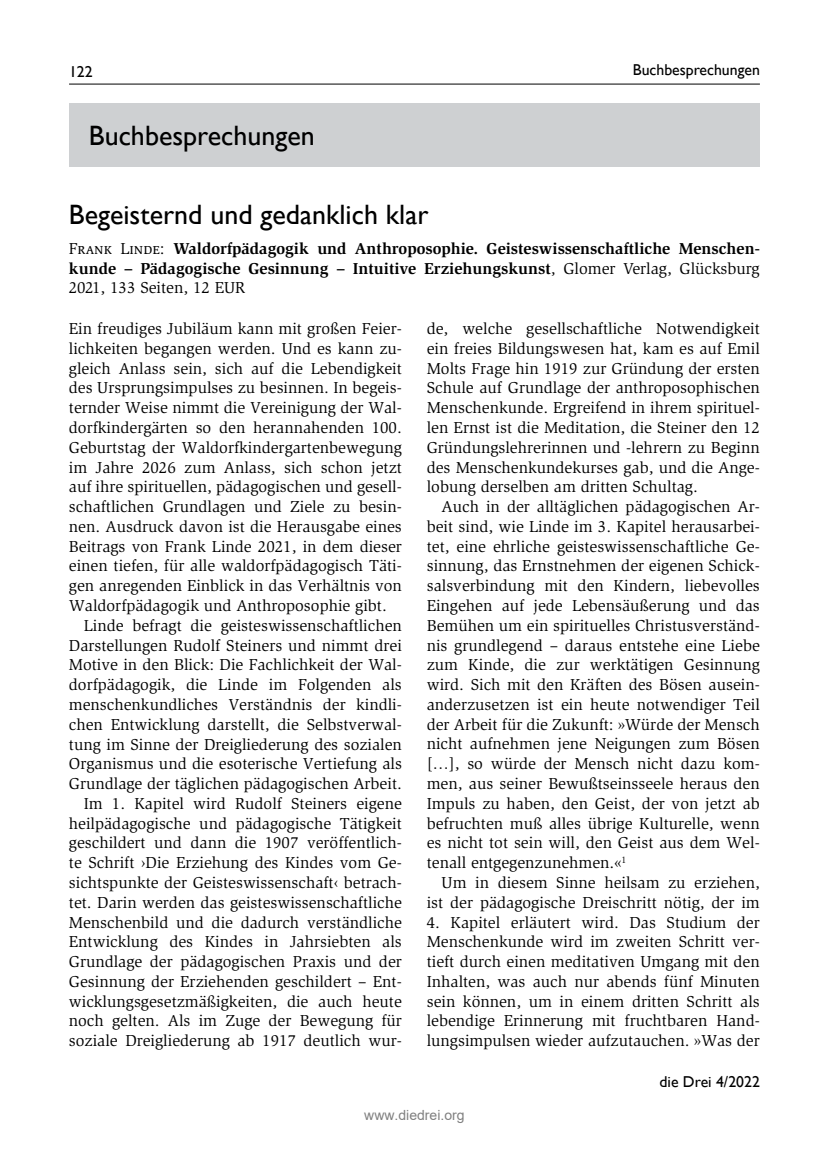
<style>
.page{position:relative;width:829px;height:1171px;background:#fff}
.page>*{position:absolute;margin:0;border:0;box-sizing:border-box;transform-origin:0 0}
.t1{font:28px "Gill Sans";color:#000}
.t2{font:16.28px/19.8px "Slimbach Std";color:#000;text-align:justify}
.t3{font:700 16.28px/19.8px "Slimbach Std";color:#000;text-align:justify}
.t4{font:15.75px "Gill Sans";color:#000}
.t5{font:14px "Arial";color:#808080}
.s1{font-weight:400}
</style>
<div class="page">
<hr style="left:69px;top:84px;width:690px;height:1px;background:#000">
<div style="left:69px;top:104px;width:691px;height:63px;background:#ced0d2"></div>
<p class="t4" style="left:69px;top:63px;width:25px">122</p>
<p class="t4" style="left:632px;top:61px;width:129px">Buchbesprechungen</p>
<h1 class="t1" style="left:89px;top:119px;width:227px">Buchbesprechungen</h1>
<h1 class="t1" style="left:69px;top:198px;width:361px">Begeisternd und gedanklich klar</h1>
<p class="t3" style="left:69px;top:238px;width:692px"><span class="s1">Frank Linde:</span> Waldorfpädagogik und Anthroposophie. Geisteswissenschaftliche Menschen&shy;kunde – Pädagogische Gesinnung – Intuitive Erziehungskunst<span class="s1">, Glomer Verlag, Glücksburg 2021, 133 Seiten, 12 EUR</span></p>
<p class="t2" style="left:69px;top:319px;width:334px">Ein freudiges Jubiläum kann mit großen Feier-</p>
<p class="t2" style="left:69px;top:339px;width:334px">lichkeiten begangen werden. Und es kann zu-</p>
<p class="t2" style="left:69px;top:358px;width:334px">gleich Anlass sein, sich auf die Lebendigkeit</p>
<p class="t2" style="left:69px;top:378px;width:334px">des Ursprungsimpulses zu besinnen. In begeis-</p>
<p class="t2" style="left:69px;top:398px;width:334px">ternder Weise nimmt die Vereinigung der Wal-</p>
<p class="t2" style="left:69px;top:418px;width:334px">dorfkindergärten so den herannahenden 100.</p>
<p class="t2" style="left:69px;top:437px;width:334px">Geburtstag der Waldorfkindergartenbewegung</p>
<p class="t2" style="left:69px;top:457px;width:334px">im Jahre 2026 zum Anlass, sich schon jetzt</p>
<p class="t2" style="left:69px;top:477px;width:334px">auf ihre spirituellen, pädagogischen und gesell-</p>
<p class="t2" style="left:69px;top:497px;width:334px">schaftlichen Grundlagen und Ziele zu besin-</p>
<p class="t2" style="left:69px;top:517px;width:334px">nen. Ausdruck davon ist die Herausgabe eines</p>
<p class="t2" style="left:69px;top:536px;width:334px">Beitrags von Frank Linde 2021, in dem dieser</p>
<p class="t2" style="left:69px;top:556px;width:334px">einen tiefen, für alle waldorfpädagogisch Täti-</p>
<p class="t2" style="left:69px;top:576px;width:334px">gen anregenden Einblick in das Verhältnis von</p>
<p class="t2" style="left:69px;top:596px;width:319px">Waldorfpädagogik und Anthroposophie gibt.</p>
<p class="t2" style="left:84px;top:615px;width:319px">Linde befragt die geisteswissenschaftlichen</p>
<p class="t2" style="left:69px;top:635px;width:334px">Darstellungen Rudolf Steiners und nimmt drei</p>
<p class="t2" style="left:69px;top:655px;width:334px">Motive in den Blick: Die Fachlichkeit der Wal-</p>
<p class="t2" style="left:69px;top:675px;width:334px">dorfpädagogik, die Linde im Folgenden als</p>
<p class="t2" style="left:69px;top:695px;width:334px">menschenkundliches Verständnis der kindli-</p>
<p class="t2" style="left:69px;top:714px;width:334px">chen Entwicklung darstellt, die Selbstverwal-</p>
<p class="t2" style="left:69px;top:734px;width:334px">tung im Sinne der Dreigliederung des sozialen</p>
<p class="t2" style="left:69px;top:754px;width:334px">Organismus und die esoterische Vertiefung als</p>
<p class="t2" style="left:69px;top:774px;width:334px">Grundlage der täglichen pädagogischen Arbeit.</p>
<p class="t2" style="left:84px;top:793px;width:319px">Im 1. Kapitel wird Rudolf Steiners eigene</p>
<p class="t2" style="left:69px;top:813px;width:334px">heilpädagogische und pädagogische Tätigkeit</p>
<p class="t2" style="left:69px;top:833px;width:334px">geschildert und dann die 1907 veröffentlich-</p>
<p class="t2" style="left:69px;top:853px;width:334px">te Schrift ›Die Erziehung des Kindes vom Ge-</p>
<p class="t2" style="left:69px;top:873px;width:334px">sichtspunkte der Geisteswissenschaft‹ betrach-</p>
<p class="t2" style="left:69px;top:892px;width:334px">tet. Darin werden das geisteswissenschaftliche</p>
<p class="t2" style="left:69px;top:912px;width:334px">Menschenbild und die dadurch verständliche</p>
<p class="t2" style="left:69px;top:932px;width:334px">Entwicklung des Kindes in Jahrsiebten als</p>
<p class="t2" style="left:69px;top:952px;width:334px">Grundlage der pädagogischen Praxis und der</p>
<p class="t2" style="left:69px;top:971px;width:334px">Gesinnung der Erziehenden geschildert – Ent-</p>
<p class="t2" style="left:69px;top:991px;width:334px">wicklungsgesetzmäßigkeiten, die auch heute</p>
<p class="t2" style="left:69px;top:1011px;width:334px">noch gelten. Als im Zuge der Bewegung für</p>
<p class="t2" style="left:69px;top:1031px;width:334px">soziale Dreigliederung ab 1917 deutlich wur-</p>
<p class="t2" style="left:426px;top:319px;width:334px">de, welche gesellschaftliche Notwendigkeit ein freies Bildungswesen hat, kam es auf Emil Molts Frage hin 1919 zur Gründung der ersten Schule auf Grundlage der anthroposophischen Menschenkunde. Ergreifend in ihrem spirituel&shy;len Ernst ist die Meditation, die Steiner den 12<br>Gründungslehrerinnen und -lehrern zu Beginn des Menschenkundekurses gab, und die Ange&shy;lobung derselben am dritten Schultag.</p>
<p class="t2" style="left:426px;top:497px;width:334px;text-indent:15px">Auch in der alltäglichen pädagogischen Ar&shy;beit sind, wie Linde im 3. Kapitel herausarbei&shy;tet, eine ehrliche geisteswissenschaftliche Ge&shy;sinnung, das Ernstnehmen der eigenen Schick&shy;salsverbindung mit den Kindern, liebevolles Eingehen auf jede Lebensäußerung und das Bemühen um ein spirituelles Christusverständ&shy;nis grundlegend – daraus entstehe eine Liebe zum Kinde, die zur werktätigen Gesinnung wird. Sich mit den Kräften des Bösen ausein&shy;anderzusetzen ist ein heute notwendiger Teil der Arbeit für die Zukunft: »Würde der Mensch nicht aufnehmen jene Neigungen zum Bösen […], so würde der Mensch nicht dazu kom&shy;men, aus seiner Bewußtseinsseele heraus den Impuls zu haben, den Geist, der von jetzt ab befruchten muß alles übrige Kulturelle, wenn es nicht tot sein will, den Geist aus dem Wel&shy;tenall entgegenzunehmen.«<sup>1</sup></p>
<p class="t2" style="left:426px;top:873px;width:334px;text-align:right">Um in diesem Sinne heilsam zu erziehen, ist der pädagogische Dreischritt nötig, der im</p>
<p class="t2" style="left:426px;top:912px;width:334px">4. Kapitel erläutert wird. Das Studium der Menschenkunde wird im zweiten Schritt ver&shy;tieft durch einen meditativen Umgang mit den Inhalten, was auch nur abends fünf Minuten sein können, um in einem dritten Schritt als lebendige Erinnerung mit fruchtbaren Hand&shy;lungsimpulsen wieder aufzutauchen. »Was der</p>
<p class="t5" style="left:364px;top:1106px;width:102px">www.diedrei.org</p>
<p class="t4" style="left:659px;top:1072px;width:102px">die Drei 4/2022</p>
</div>
